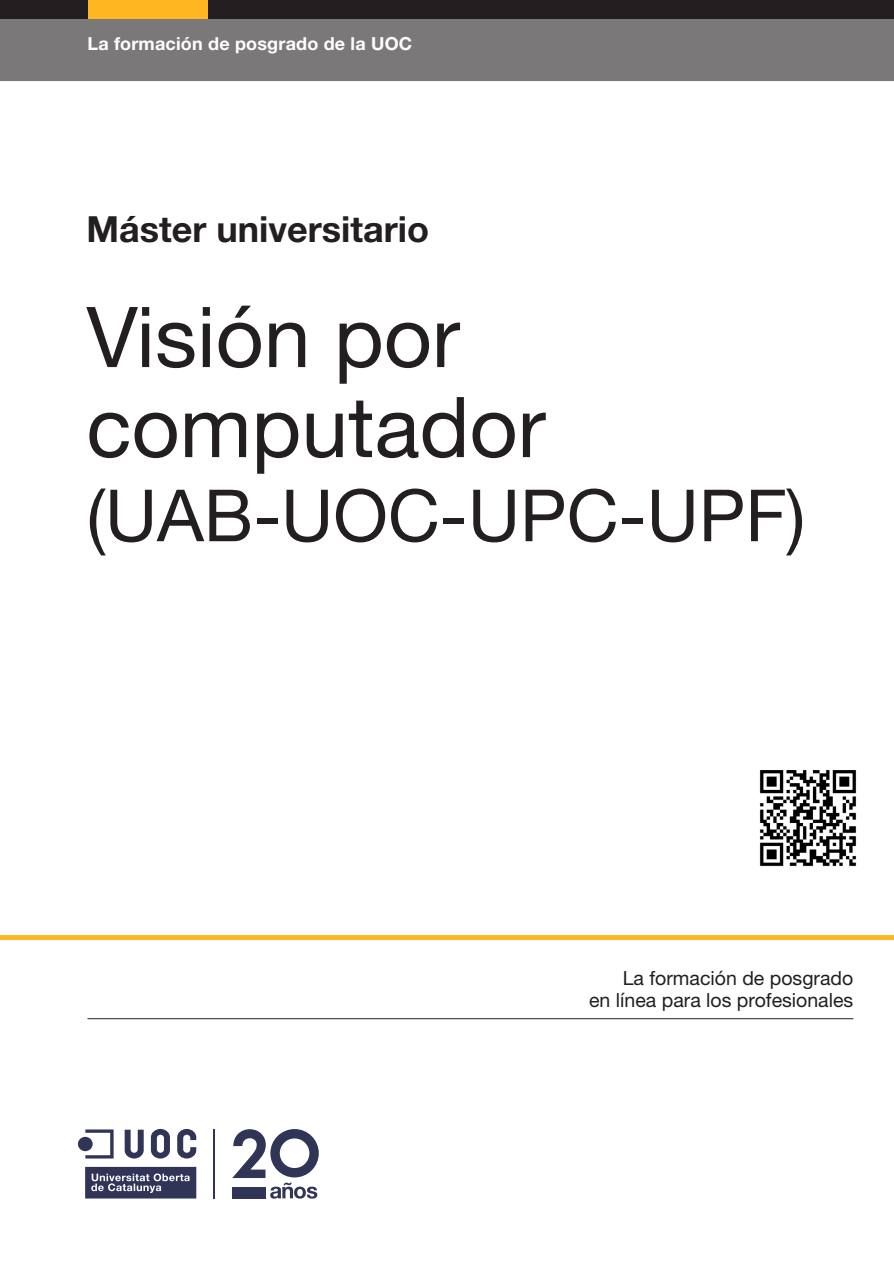
<style>
.page{position:relative;width:894px;height:1264px;background:#fff}
.page>*{position:absolute;margin:0;border:0;box-sizing:border-box;transform-origin:0 0}
.Titulo{font:84px/90px "Helvetica Neue";color:#231f20}
.Titulo-2{font:72px "Helvetica Neue";color:#231f20}
.Antetitulo{font:700 36px "Helvetica Neue";color:#231f20}
._00_frase_portada{font:19.5px "Helvetica Neue";color:#231f20}
._00_formacion_portad{font:700 18px "Helvetica Neue";letter-spacing:.01em;color:#fff}
</style>
<div class="page">
<div style="left:0;top:18px;width:893px;height:63px;background:#7b7879"></div>
<div style="left:0;top:0;width:893px;height:18px;background:#231f20"></div>
<hr style="left:87px;top:1018px;width:766px;height:1px;background:#231f20">
<div style="left:88px;top:0;width:120px;height:18px;background:#ffb620"></div>
<hr style="left:0;top:935px;width:893px;height:4px;background:#ffb620">
<svg style="left:125px;top:1129px;width:19px;height:29px"></svg>
<svg style="left:151px;top:1128px;width:19px;height:30px"></svg>
<svg style="left:177px;top:1128px;width:19px;height:30px"></svg>
<div style="left:78px;top:1136px;width:15px;height:14px;background:#303558;border-radius:50%"></div>
<svg style="left:85px;top:1129px;width:29px;height:29px"></svg>
<svg style="left:85px;top:1166px;width:111px;height:32px;background:#535774"></svg>
<svg style="left:232px;top:1129px;width:87px;height:69px"></svg>
<hr style="left:213px;top:1128px;width:2px;height:70px;background:#303558">
<img style="left:759px;top:770px;width:97px;height:97px">
<p class="_00_formacion_portad" style="left:87px;top:33px;width:326px">La formación de posgrado de la UOC</p>
<p class="Antetitulo" style="left:86px;top:207px;width:344px">Máster universitario</p>
<p class="Titulo" style="left:86px;top:291px;width:461px">Visión por computador</p>
<p class="Titulo-2" style="left:86px;top:472px;width:720px">(UAB-UOC-UPC-UPF)</p>
<p class="_00_frase_portada" style="left:622px;top:966px;width:232px">La formación de posgrado</p>
<p class="_00_frase_portada" style="left:589px;top:987px;width:265px">en línea para los profesionales</p>
</div>
